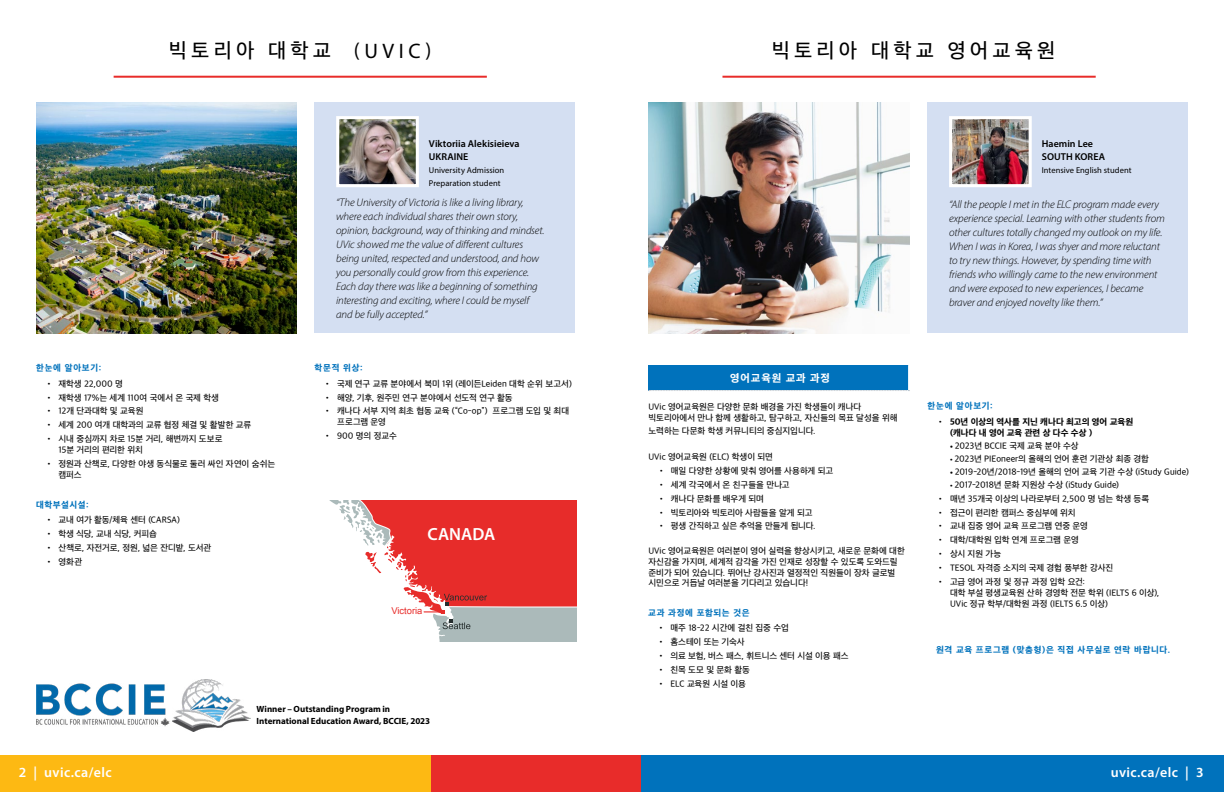
<style>
.page{position:relative;width:1224px;height:792px;background:#fff}
.page>*{position:absolute;margin:0;border:0;box-sizing:border-box;transform-origin:0 0}
.t1{font:500 21px "Apple SD Gothic Neo";letter-spacing:.2em;color:#000}
.t2{font:600 17.6px "Myriad Pro";color:#fff}
.t3{font:600 14px "Myriad Pro";letter-spacing:.03em;color:#fff}
.t4{font:italic 300 11px/14px "Myriad Pro";letter-spacing:-.01em;color:#000}
.t5{font:800 11px "Apple SD Gothic Neo";letter-spacing:.075em;color:#fff}
.t6{font:600 10px/13px "Myriad Pro";letter-spacing:.005em;color:#000}
.t7{font:9.4px "Arial";color:#e82c2a}
.t8{font:500 9px/11px "Apple SD Gothic Neo";color:#000}
.t9{font:800 9px "Apple SD Gothic Neo";letter-spacing:.075em;color:#0072bc}
.t10{font:700 9px/12px "Myriad Pro";color:#000}
.t11{font:800 9px/11px "Apple SD Gothic Neo";letter-spacing:.005em;color:#000}
.t12{font:8.5px/13px "Myriad Pro";letter-spacing:.005em;color:#000}
.s1{font-family:"Myriad Pro";font-weight:400}
.s2{font-family:"Myriad Pro";font-weight:600}
</style>
<div class="page">
<div style="left:0;top:755px;width:443px;height:37px;background:#fdb913"></div>
<div style="left:431px;top:755px;width:222px;height:37px;background:#e82c2a"></div>
<div style="left:642px;top:755px;width:582px;height:37px;background:#0072bc"></div>
<hr style="left:722px;top:76px;width:374px;height:2px;background:#e82c2a">
<img style="left:648px;top:102px;width:261px;height:231px">
<div style="left:928px;top:102px;width:260px;height:231px;background:#d4dff2"></div>
<img style="left:953px;top:120px;width:75px;height:63px">
<div style="left:949px;top:116px;width:83px;height:71px;border:3px solid #fff"></div>
<hr style="left:114px;top:76px;width:373px;height:2px;background:#e82c2a">
<svg style="left:330px;top:501px;width:246px;height:141px"></svg>
<div style="left:315px;top:102px;width:260px;height:231px;background:#d4dff2"></div>
<img style="left:340px;top:120px;width:75px;height:63px">
<div style="left:336px;top:116px;width:83px;height:71px;border:3px solid #fff"></div>
<img style="left:36px;top:102px;width:261px;height:231px">
<img style="left:36px;top:679px;width:215px;height:52px">
<div style="left:649px;top:365px;width:261px;height:26px;background:#0072bc"></div>
<h1 class="t1" style="left:169px;top:36px;width:264px">빅토리아 대학교 <span class="s1">(UVIC)</span></h1>
<p class="t6" style="left:429px;top:137px;width:92px">Viktoriia Alekisieieva<br>UKRAINE</p>
<p class="t12" style="left:429px;top:164px;width:77px">University Admission<br>Preparation student</p>
<p class="t9" style="left:36px;top:361px;width:67px">한눈에 알아보기:</p>
<p class="t8" style="left:45px;top:377px;width:80px">• 재학생 22,000 명</p>
<p class="t8" style="left:45px;top:391px;width:175px">• 재학생 17%는 세계 110여 국에서 온 국제 학생</p>
<p class="t8" style="left:45px;top:405px;width:100px">• 12개 단과대학 및 교육원</p>
<p class="t8" style="left:45px;top:419px;width:208px">• 세계 200 여개 대학과의 교류 협정 체결 및 활발한 교류</p>
<p class="t8" style="left:58px;top:433px;width:166px;text-indent:-14px">• 시내 중심까지 차로 15분 거리, 해변까지 도보로<br>15분 거리의 편리한 위치</p>
<p class="t8" style="left:58px;top:458px;width:218px;text-indent:-14px">• 정원과 산책로, 다양한 야생 동식물로 둘러 싸인 자연이 숨쉬는 캠퍼스</p>
<p class="t9" style="left:36px;top:498px;width:54px">대학부설시설:</p>
<p class="t8" style="left:45px;top:514px;width:136px">• 교내 여가 활동/체육 센터 (CARSA)</p>
<p class="t8" style="left:45px;top:527px;width:113px">• 학생 식당, 교내 식당, 커피숍</p>
<p class="t8" style="left:45px;top:541px;width:168px">• 산책로, 자전거로, 정원, 넓은 잔디밭, 도서관</p>
<p class="t8" style="left:45px;top:555px;width:39px">• 영화관</p>
<p class="t4" style="left:336px;top:195px;width:210px">“The University of Victoria is like a living library, where each individual shares their own story, opinion, background, way of thinking and mindset.<br>UVic showed me the value of different cultures being united, respected and understood, and how you personally could grow from this experience.<br>Each day there was like a beginning of something interesting and exciting, where I could be myself and be fully accepted.”</p>
<p class="t9" style="left:315px;top:361px;width:50px">학문적 위상:</p>
<p class="t8" style="left:324px;top:377px;width:250px">• 국제 연구 교류 분야에서 북미 1위 (레이든Leiden 대학 순위 보고서)</p>
<p class="t8" style="left:324px;top:391px;width:190px">• 해양, 기후, 원주민 연구 분야에서 선도적 연구 활동</p>
<p class="t8" style="left:337px;top:405px;width:233px;text-indent:-14px">• 캐나다 서부 지역 최초 협동 교육 (“Co-op”) 프로그램 도입 및 최대 프로그램 운영</p>
<p class="t8" style="left:324px;top:430px;width:75px">• 900 명의 정교수</p>
<h2 class="t2" style="left:428px;top:523px;width:69px">CANADA</h2>
<p class="t7" style="left:391px;top:604px;width:33px">Victoria</p>
<h3 class="t3" style="left:19px;top:764px;width:94px">2 | uvic.ca/elc</h3>
<p class="t10" style="left:257px;top:702px;width:175px">Winner – Outstanding Program in<br>International Education Award, BCCIE, 2023</p>
<h1 class="t1" style="left:772px;top:36px;width:285px">빅토리아 대학교 영어교육원</h1>
<p class="t6" style="left:1042px;top:137px;width:65px">Haemin Lee<br>SOUTH KOREA</p>
<p class="t12" style="left:1042px;top:164px;width:91px">Intensive English student</p>
<p class="t4" style="left:949px;top:197px;width:217px">“All the people I met in the ELC program made every experience special. Learning with other students from other cultures totally changed my outlook on my life.<br>When I was in Korea, I was shyer and more reluctant to try new things. However, by spending time with friends who willingly came to the new environment and were exposed to new experiences, I became braver and enjoyed novelty like them.”</p>
<p class="t5" style="left:730px;top:370px;width:101px">영어교육원 교과 과정</p>
<p class="t8" style="left:648px;top:401px;width:251px">UVic 영어교육원은 다양한 문화 배경을 가진 학생들이 캐나다 빅토리아에서 만나 함께 생활하고, 탐구하고, 자신들의 목표 달성을 위해</p>
<p class="t8" style="left:648px;top:424px;width:169px">노력하는 다문화 학생 커뮤니티의 중심지입니다.</p>
<p class="t8" style="left:648px;top:451px;width:126px">UVic 영어교육원 (ELC) 학생이 되면</p>
<p class="t8" style="left:657px;top:465px;width:177px">• 매일 다양한 상황에 맞춰 영어를 사용하게 되고</p>
<p class="t8" style="left:657px;top:478px;width:134px">• 세계 각국에서 온 친구들을 만나고</p>
<p class="t8" style="left:657px;top:492px;width:108px">• 캐나다 문화를 배우게 되며</p>
<p class="t8" style="left:657px;top:506px;width:157px">• 빅토리아와 빅토리아 사람들을 알게 되고</p>
<p class="t8" style="left:657px;top:520px;width:160px">• 평생 간직하고 싶은 추억을 만들게 됩니다.</p>
<p class="t8" style="left:648px;top:545px;width:258px">UVic 영어교육원은 여러분이 영어 실력을 향상시키고, 새로운 문화에 대한 자신감을 가지며, 세계적 감각을 가진 인재로 성장할 수 있도록 도와드릴 준비가 되어 있습니다. 뛰어난 강사진과 열정적인 직원들이 장차 글로벌 시민으로 거듭날 여러분을 기다리고 있습니다!</p>
<p class="t9" style="left:648px;top:606px;width:103px">교과 과정에 포함되는 것은</p>
<p class="t8" style="left:657px;top:622px;width:133px">• 매주 18-22 시간에 걸친 집중 수업</p>
<p class="t8" style="left:657px;top:636px;width:89px">• 홈스테이 또는 기숙사</p>
<p class="t8" style="left:657px;top:650px;width:193px">• 의료 보험, 버스 패스, 휘트니스 센터 시설 이용 패스</p>
<p class="t8" style="left:657px;top:664px;width:94px">• 친목 도모 및 문화 활동</p>
<p class="t8" style="left:657px;top:678px;width:91px">• ELC 교육원 시설 이용</p>
<p class="t9" style="left:928px;top:400px;width:67px">한눈에 알아보기:</p>
<p class="t11" style="left:950px;top:416px;width:185px;text-indent:-14px">• 50년 이상의 역사를 지닌 캐나다 최고의 영어 교육원 (캐나다 내 영어 교육 관련 상 다수 수상 )</p>
<p class="t8" style="left:950px;top:439px;width:130px"><span class="s2">•</span> 2023년 BCCIE 국제 교육 분야 수상</p>
<p class="t8" style="left:950px;top:452px;width:200px"><span class="s1">•</span> 2023년 PIEoneer의 올해의 언어 훈련 기관상 최종 경합</p>
<p class="t8" style="left:950px;top:465px;width:240px"><span class="s2">•</span> 2019-20년/2018-19년 올해의 언어 교육 기관 수상 (iStudy Guide)</p>
<p class="t8" style="left:950px;top:478px;width:171px"><span class="s1">•</span> 2017-2018년 문화 지원상 수상 (iStudy Guide)</p>
<p class="t8" style="left:937px;top:492px;width:214px">• 매년 35개국 이상의 나라로부터 2,500 명 넘는 학생 등록</p>
<p class="t8" style="left:937px;top:506px;width:141px">• 접근이 편리한 캠퍼스 중심부에 위치</p>
<p class="t8" style="left:937px;top:520px;width:153px">• 교내 집중 영어 교육 프로그램 연중 운영</p>
<p class="t8" style="left:937px;top:534px;width:144px">• 대학/대학원 입학 연계 프로그램 운영</p>
<p class="t8" style="left:937px;top:548px;width:66px">• 상시 지원 가능</p>
<p class="t8" style="left:937px;top:562px;width:178px">• TESOL 자격증 소지의 국제 경험 풍부한 강사진</p>
<p class="t8" style="left:950px;top:576px;width:211px;text-indent:-14px">• 고급 영어 과정 및 정규 과정 입학 요건:<br>대학 부설 평생교육원 산하 경영학 전문 학위 (IELTS 6 이상),<br>UVic 정규 학부/대학원 과정 (IELTS 6.5 이상)</p>
<p class="t9" style="left:936px;top:643px;width:236px">원격 교육 프로그램 (맞춤형)은 직접 사무실로 연락 바랍니다.</p>
<h3 class="t3" style="left:1111px;top:764px;width:94px">uvic.ca/elc | 3</h3>
</div>
